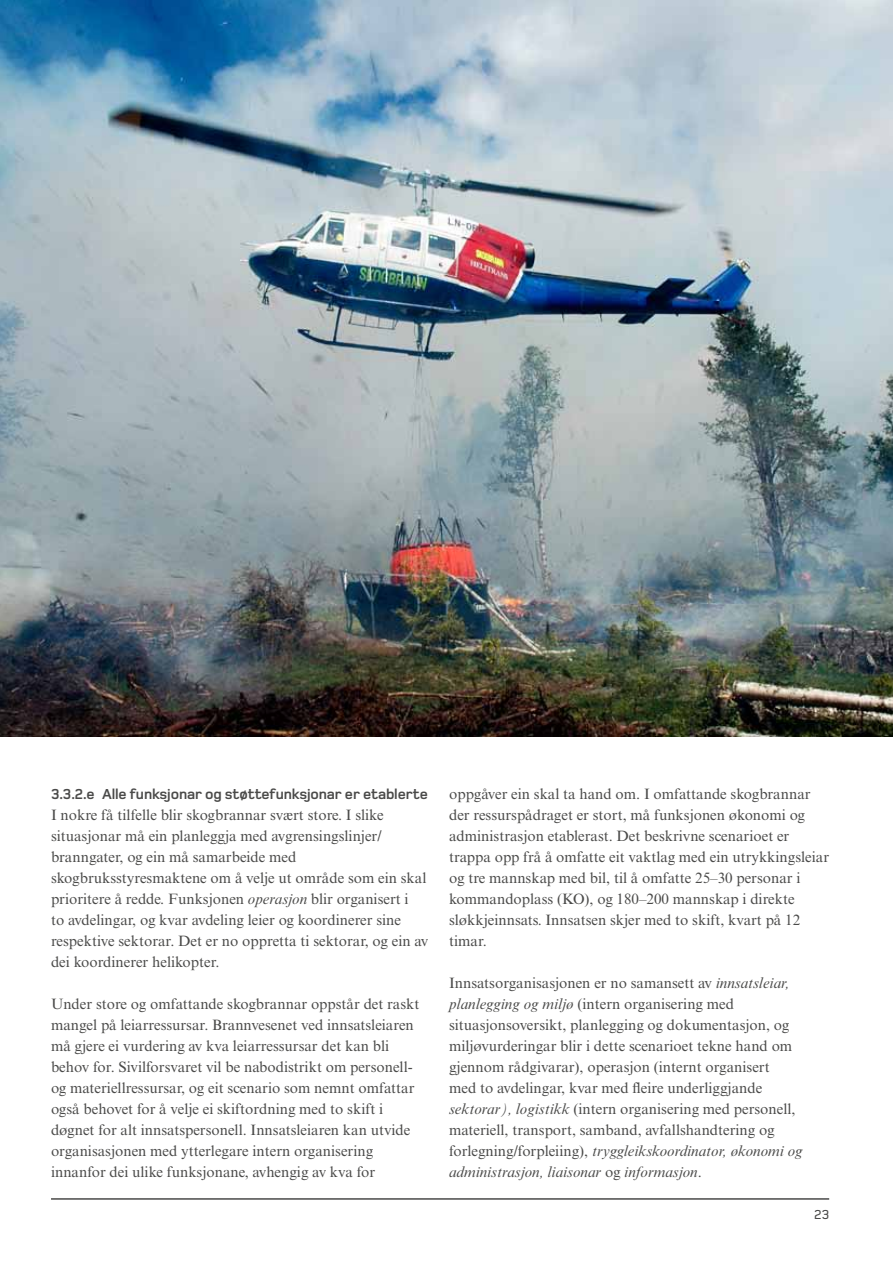
<style>
.page{position:relative;width:893px;height:1263px;background:#fff}
.page>*{position:absolute;margin:0;border:0;box-sizing:border-box;transform-origin:0 0}
.t1{font:15px/21px "Times New Roman MT Std";color:#4a4a49}
.t2{font:700 15px "Foundry Monoline";letter-spacing:-.01em;color:#4a4a49}
.t3{font:500 13.5px "Foundry Monoline";color:#4a4a49}
.s1{font-style:italic}
</style>
<div class="page">
<hr style="left:51px;top:1198px;width:778px;height:2px;background:#4a4a49">
<img style="left:0;top:0;width:893px;height:736px">
<p class="t2" style="left:51px;top:786px;width:378px">3.3.2.e Alle funksjonar og støttefunksjonar er etablerte</p>
<p class="t1" style="left:51px;top:804px;width:379px">I nokre få tilfelle blir skogbrannar svært store. I slike situasjonar må ein planleggja med avgrensingslinjer/ branngater, og ein må samarbeide med skogbruksstyresmaktene om å velje ut område som ein skal prioritere å redde. Funksjonen <span class="s1">operasjon</span> blir organisert i<br>to avdelingar, og kvar avdeling leier og koordinerer sine respektive sektorar. Det er no oppretta ti sektorar, og ein av dei koordinerer helikopter.</p>
<p class="t1" style="left:51px;top:993px;width:370px">Under store og omfattande skogbrannar oppstår det raskt mangel på leiarressursar. Brannvesenet ved innsatsleiaren må gjere ei vurdering av kva leiarressursar det kan bli behov for. Sivilforsvaret vil be nabodistrikt om personell&shy;og materiellressursar, og eit scenario som nemnt omfattar også behovet for å velje ei skiftordning med to skift i døgnet for alt innsatspersonell. Innsatsleiaren kan utvide organisasjonen med ytterlegare intern organisering innanfor dei ulike funksjonane, avhengig av kva for</p>
<p class="t1" style="left:449px;top:783px;width:382px">oppgåver ein skal ta hand om. I omfattande skogbrannar der ressurspådraget er stort, må funksjonen økonomi og administrasjon etablerast. Det beskrivne scenarioet er trappa opp frå å omfatte eit vaktlag med ein utrykkingsleiar og tre mannskap med bil, til å omfatte 25–30 personar i kommandoplass (KO), og 180–200 mannskap i direkte sløkkjeinnsats. Innsatsen skjer med to skift, kvart på 12 timar.</p>
<p class="t1" style="left:449px;top:972px;width:355px">Innsatsorganisasjonen er no samansett av <span class="s1">innsatsleiar, planlegging og miljø</span> (intern organisering med situasjonsoversikt, planlegging og dokumentasjon, og miljøvurderingar blir i dette scenarioet tekne hand om gjennom rådgivarar), operasjon (internt organisert<br>med to avdelingar, kvar med fleire underliggjande <span class="s1">sektorar), logistikk</span> (intern organisering med personell, materiell, transport, samband, avfallshandtering og forlegning/forpleiing), <span class="s1">tryggleikskoordinator, økonomi og administrasjon, liaisonar</span> og <span class="s1">informasjon</span>.</p>
<p class="t3" style="left:814px;top:1207px;width:16px">23</p>
</div>
